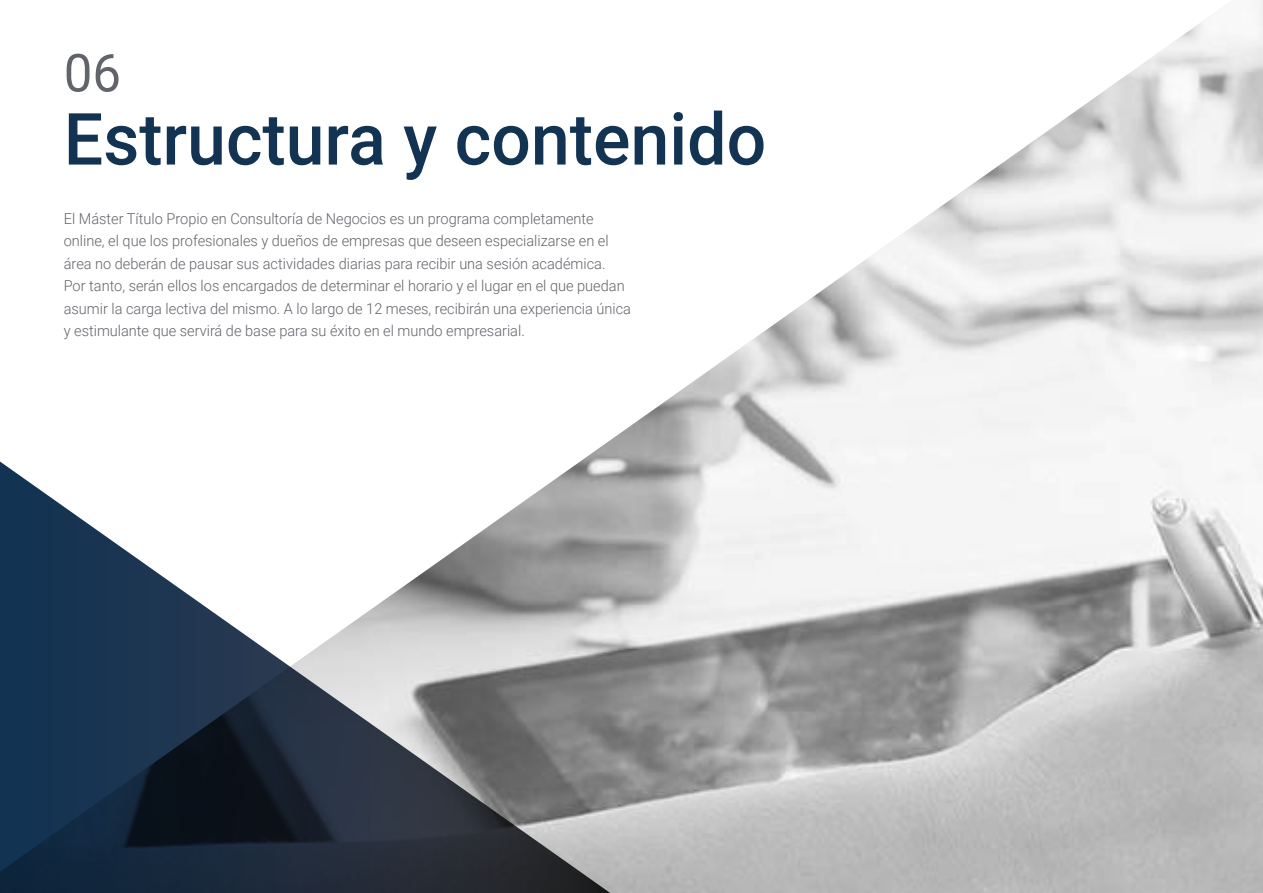
<style>
.page{position:relative;width:1263px;height:893px;background:#fff}
.page>*{position:absolute;margin:0;border:0;box-sizing:border-box;transform-origin:0 0}
.t1{font:500 72px "Roboto";color:#123352}
.t2{font:52.5px "Roboto";color:#61646a}
.t3{font:300 15px/22.5px "Roboto";color:#61646a}
</style>
<div class="page">
<img style="left:602px;top:0;width:661px;height:893px">
<svg style="left:0;top:446px;width:640px;height:447px"></svg>
<h2 class="t2" style="left:64px;top:36px;width:59px">06</h2>
<h1 class="t1" style="left:64px;top:89px;width:704px">Estructura y contenido</h1>
<p class="t3" style="left:64px;top:207px;width:569px">El Máster Título Propio en Consultoría de Negocios es un programa completamente online, el que los profesionales y dueños de empresas que deseen especializarse en el área no deberán de pausar sus actividades diarias para recibir una sesión académica.<br>Por tanto, serán ellos los encargados de determinar el horario y el lugar en el que puedan asumir la carga lectiva del mismo. A lo largo de 12 meses, recibirán una experiencia única y estimulante que servirá de base para su éxito en el mundo empresarial.</p>
</div>
